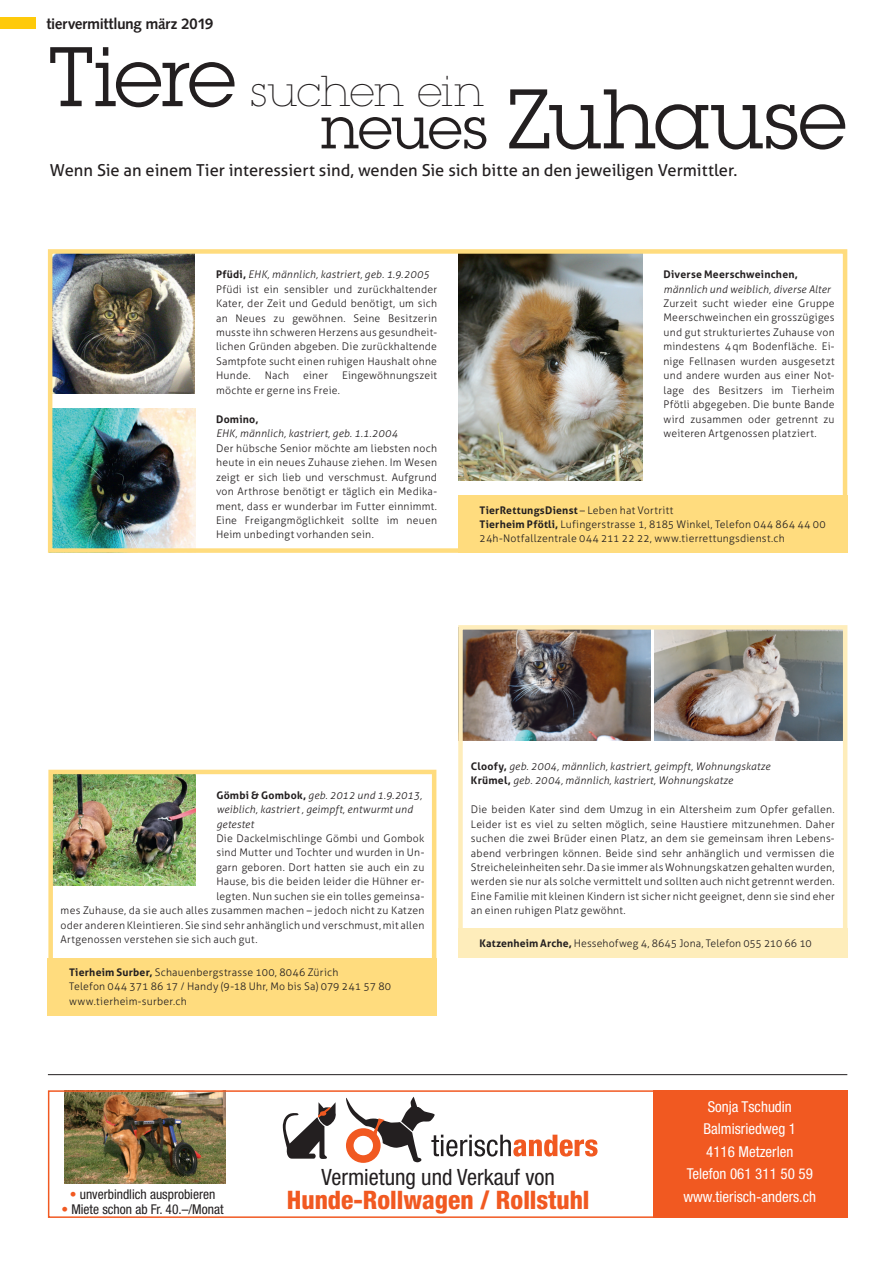
<style>
.page{position:relative;width:893px;height:1263px;background:#fff}
.page>*{position:absolute;margin:0;border:0;box-sizing:border-box;transform-origin:0 0}
.t1{font:82.65px "Lubalin Graph Std";letter-spacing:.005em;color:#231f20}
.t2{font:200 42.15px "Lubalin Graph Std";letter-spacing:-.025em;color:#231f20}
.t3{font:800 condensed 25.5px "Helvetica Neue LT Std";color:#f15921}
.t4{font:condensed 22.5px "Helvetica Neue LT Std";color:#231f20}
.t5{font:16.5px "Aller";color:#231f20}
.t6{font:condensed 15px/22.5px "Helvetica Neue LT Std";color:#fff;text-align:center}
.t7{font:700 15px "Syntax BQ";letter-spacing:.01em;color:#231f20}
.t8{font:condensed 13.5px "Helvetica Neue LT Std";color:#231f20}
.t9{font:300 10.5px/14.4px "Aller";letter-spacing:.02em;color:#231f20;text-align:justify}
.t10{font:italic 300 10.5px/14.4px "Aller";letter-spacing:.02em;color:#231f20}
.t11{font:700 10.5px "Aller";letter-spacing:.02em;color:#231f20}
.s1{font-weight:400;font-size:82.65px}
.s2{font-size:58.8px}
.s3{font-weight:700}
.s4{font-style:italic}
.s5{font-weight:700;font-style:normal}
.s6{color:#f15921}
</style>
<div class="page">
<div style="left:0;top:18px;width:35px;height:11px;background:#feca0a"></div>
<img style="left:47px;top:249px;width:801px;height:304px">
<img style="left:47px;top:769px;width:390px;height:247px">
<img style="left:458px;top:625px;width:390px;height:333px">
<div style="left:458px;top:495px;width:389px;height:58px;background:#ffdc7e"></div>
<div style="left:48px;top:958px;width:389px;height:57px;background:#ffdc7e"></div>
<div style="left:458px;top:928px;width:389px;height:30px;background:#feedbb"></div>
<hr style="left:48px;top:1074px;width:799px;height:1px;background:#231f20">
<svg style="left:282px;top:1102px;width:54px;height:57px"></svg>
<svg style="left:346px;top:1097px;width:252px;height:66px"></svg>
<div style="left:653px;top:1090px;width:194px;height:128px;background:#f15921"></div>
<img style="left:64px;top:1093px;width:161px;height:90px">
<div style="left:48px;top:1090px;width:799px;height:128px;border:2px solid #f15921"></div>
<h3 class="t7" style="left:47px;top:15px;width:168px">tiervermittlung märz 2019</h3>
<h2 class="t2" style="left:48px;top:67px;width:437px"><span class="s1">Tiere</span> suchen ein</h2>
<h1 class="t1" style="left:321px;top:67px;width:528px"><span class="s2">neues</span> Zuhause</h1>
<h3 class="t5" style="left:50px;top:160px;width:689px">Wenn Sie an einem Tier interessiert sind, wenden Sie sich bitte an den jeweiligen Vermittler.</h3>
<p class="t9" style="left:216px;top:267px;width:223px;text-align:left"><span class="s3">Pfüdi,</span> <span class="s4">EHK, männlich, kastriert, geb. 1.9.2005<br></span>Pfüdi ist ein sensibler und zurückhaltender Kater, der Zeit und Geduld benötigt, um sich an Neues zu gewöhnen. Seine Besitzerin musste ihn schweren Herzens aus gesundheit&shy;lichen Gründen abgeben. Die zurückhaltende Samtpfote sucht einen ruhigen Haushalt ohne Hunde.</p>
<p class="t9" style="left:265px;top:368px;width:26px">Nach</p>
<p class="t9" style="left:303px;top:368px;width:26px">einer</p>
<p class="t9" style="left:342px;top:368px;width:96px">Eingewöhnungszeit</p>
<p class="t9" style="left:216px;top:383px;width:125px">möchte er gerne ins Freie.</p>
<p class="t11" style="left:216px;top:412px;width:44px">Domino,</p>
<p class="t10" style="left:216px;top:426px;width:183px">EHK, männlich, kastriert, geb. 1.1.2004</p>
<p class="t9" style="left:216px;top:441px;width:223px">Der hübsche Senior möchte am liebsten noch heute in ein neues Zuhause ziehen. Im Wesen zeigt er sich lieb und verschmust. Aufgrund von Arthrose benötigt er täglich ein Medika&shy;ment, dass er wunderbar im Futter einnimmt.<br>Eine Freigangmöglichkeit sollte im neuen Heim unbedingt vorhanden sein.</p>
<p class="t11" style="left:663px;top:268px;width:136px">Diverse Meerschweinchen,</p>
<p class="t10" style="left:663px;top:282px;width:168px">männlich und weiblich, diverse Alter</p>
<p class="t9" style="left:663px;top:296px;width:173px">Zurzeit sucht wieder eine Gruppe Meerschweinchen ein grosszügiges und gut strukturiertes Zuhause von mindestens 4qm Bodenfläche. Ei&shy;nige Fellnasen wurden ausgesetzt und andere wurden aus einer Not&shy;lage des Besitzers im Tierheim Pfötli abgegeben. Die bunte Bande wird zusammen oder getrennt zu weiteren Artgenossen platziert.</p>
<p class="t9" style="left:479px;top:503px;width:348px;text-align:left"><span class="s3">TierRettungsDienst</span> – Leben hat Vortritt<br><span class="s3">Tierheim Pfötli,</span> Lufingerstrasse 1, 8185 Winkel, Telefon 044 864 44 00<br>24h-Notfallzentrale 044 211 22 22, www.tierrettungsdienst.ch</p>
<p class="t10" style="left:216px;top:788px;width:207px"><span class="s5">Gömbi &amp; Gombok,</span> geb. 2012 und 1.9.2013, weiblich, kastriert , geimpft, entwurmt und getestet</p>
<p class="t9" style="left:216px;top:831px;width:210px">Die Dackelmischlinge Gömbi und Gombok</p>
<p class="t9" style="left:216px;top:845px;width:210px">sind Mutter und Tochter und wurden in Un-</p>
<p class="t9" style="left:216px;top:860px;width:210px">garn geboren. Dort hatten sie auch ein zu</p>
<p class="t9" style="left:216px;top:874px;width:210px">Hause, bis die beiden leider die Hühner er-</p>
<p class="t9" style="left:216px;top:889px;width:210px">legten. Nun suchen sie ein tolles gemeinsa-</p>
<p class="t9" style="left:61px;top:903px;width:365px">mes Zuhause, da sie auch alles zusammen machen – jedoch nicht zu Katzen</p>
<p class="t9" style="left:61px;top:918px;width:365px">oder anderen Kleintieren. Sie sind sehr anhänglich und verschmust, mit allen</p>
<p class="t9" style="left:61px;top:932px;width:198px">Artgenossen verstehen sie sich auch gut.</p>
<p class="t9" style="left:69px;top:965px;width:324px;text-align:left"><span class="s3">Tierheim Surber,</span> Schauenbergstrasse 100, 8046 Zürich<br>Telefon 044 371 86 17 / Handy (9-18 Uhr, Mo bis Sa) 079 241 57 80 www.tierheim-surber.ch</p>
<p class="t10" style="left:471px;top:759px;width:301px"><span class="s5">Cloofy,</span> geb. 2004, männlich, kastriert, geimpft, Wohnungskatze<br><span class="s5">Krümel,</span> geb. 2004, männlich, kastriert, Wohnungskatze</p>
<p class="t9" style="left:471px;top:802px;width:365px">Die beiden Kater sind dem Umzug in ein Altersheim zum Opfer gefallen.<br>Leider ist es viel zu selten möglich, seine Haustiere mitzunehmen. Daher suchen die zwei Brüder einen Platz, an dem sie gemeinsam ihren Lebens&shy;abend verbringen können. Beide sind sehr anhänglich und vermissen die Streicheleinheiten sehr. Da sie immer als Wohnungskatzen gehalten wurden, werden sie nur als solche vermittelt und sollten auch nicht getrennt werden.<br>Eine Familie mit kleinen Kindern ist sicher nicht geeignet, denn sie sind eher an einen ruhigen Platz gewöhnt.</p>
<p class="t9" style="left:479px;top:936px;width:334px"><span class="s3">Katzenheim Arche,</span> Hessehofweg 4, 8645 Jona, Telefon 055 210 66 10</p>
<p class="t8" style="left:70px;top:1186px;width:147px"><span class="s6">•</span> unverbindlich ausprobieren</p>
<p class="t8" style="left:61px;top:1201px;width:164px"><span class="s6">•</span> Miete schon ab Fr. 40.–/Monat</p>
<h3 class="t4" style="left:321px;top:1164px;width:235px">Vermietung und Verkauf von</h3>
<h3 class="t3" style="left:287px;top:1184px;width:304px">Hunde-Rollwagen / Rollstuhl</h3>
<h3 class="t6" style="left:683px;top:1095px;width:134px">Sonja Tschudin<br>Balmisriedweg 1<br>4116 Metzerlen<br>Telefon 061 311 50 59 www.tierisch-anders.ch</h3>
</div>
